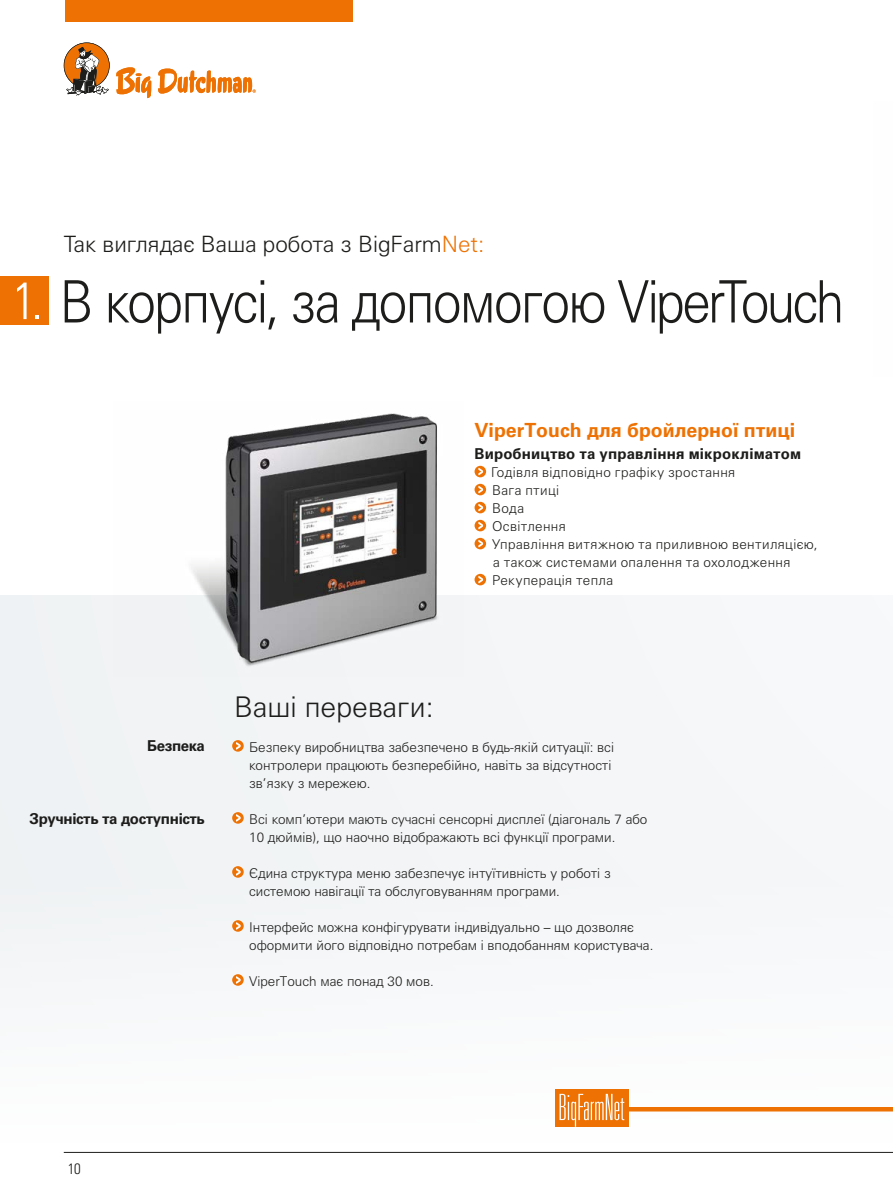
<style>
.page{position:relative;width:893px;height:1191px;background:#fff}
.page>*{position:absolute;margin:0;border:0;box-sizing:border-box;transform-origin:0 0}
.t1{font:300 58.5px "Univers Cyr";letter-spacing:-.03em;color:#1d1d1b;scale:.88 1}
.t2{font:300 condensed 52.35px "Univers LT Std";color:#fff}
.t3{font:300 28.5px "Univers Cyr";color:#1d1d1b}
.t4{font:300 22.5px "Univers Cyr";color:#1d1d1b}
.t5{font:700 19.5px "Univers Cyr";color:#ee7203}
.t6{font:700 15px "Univers Cyr";letter-spacing:.005em;color:#1d1d1b}
.t7{font:700 15px "Univers Cyr";letter-spacing:-.02em;color:#1d1d1b}
.t8{font:300 condensed 15px "Univers LT Std";color:#1d1d1b}
.t9{font:15px "Univers LTCYR 47 Light Cond";color:#1d1d1b}
.t10{font:300 13.5px/18px "Univers Cyr";color:#1d1d1b}
.t11{font:300 13.5px/18px "Univers Cyr";letter-spacing:.03em;color:#1d1d1b}
.s1{color:#ee7203}
</style>
<div class="page">
<div style="left:0;top:595px;width:893px;height:596px;background:#f5f7f8"></div>
<hr style="left:64px;top:1152px;width:829px;height:1px;background:#1d1d1b">
<svg style="left:116px;top:67px;width:35px;height:31px"></svg>
<svg style="left:158px;top:68px;width:98px;height:26px"></svg>
<svg style="left:64px;top:43px;width:46px;height:53px"></svg>
<div style="left:65px;top:0;width:288px;height:21px;background:#ee7203"></div>
<div style="left:232px;top:740px;width:12px;height:11px;background:#ee7203;border-radius:50%"></div>
<svg style="left:236px;top:742px;width:5px;height:7px"></svg>
<div style="left:232px;top:812px;width:12px;height:11px;background:#ee7203;border-radius:50%"></div>
<svg style="left:236px;top:814px;width:5px;height:7px"></svg>
<div style="left:232px;top:866px;width:12px;height:11px;background:#ee7203;border-radius:50%"></div>
<svg style="left:236px;top:868px;width:5px;height:7px"></svg>
<div style="left:232px;top:920px;width:12px;height:11px;background:#ee7203;border-radius:50%"></div>
<svg style="left:236px;top:922px;width:5px;height:7px"></svg>
<div style="left:232px;top:974px;width:12px;height:11px;background:#ee7203;border-radius:50%"></div>
<svg style="left:236px;top:976px;width:5px;height:7px"></svg>
<div style="left:475px;top:466px;width:11px;height:11px;background:#ee7203;border-radius:50%"></div>
<svg style="left:478px;top:468px;width:5px;height:7px"></svg>
<div style="left:475px;top:484px;width:11px;height:11px;background:#ee7203;border-radius:50%"></div>
<svg style="left:478px;top:486px;width:5px;height:7px"></svg>
<div style="left:475px;top:502px;width:11px;height:11px;background:#ee7203;border-radius:50%"></div>
<svg style="left:478px;top:504px;width:5px;height:7px"></svg>
<div style="left:475px;top:520px;width:11px;height:11px;background:#ee7203;border-radius:50%"></div>
<svg style="left:478px;top:522px;width:5px;height:7px"></svg>
<div style="left:475px;top:538px;width:11px;height:11px;background:#ee7203;border-radius:50%"></div>
<svg style="left:478px;top:540px;width:5px;height:7px"></svg>
<div style="left:475px;top:574px;width:11px;height:11px;background:#ee7203;border-radius:50%"></div>
<svg style="left:478px;top:576px;width:5px;height:7px"></svg>
<svg style="left:628px;top:1089px;width:265px;height:24px"></svg>
<div style="left:555px;top:1089px;width:73px;height:37px;background:#ee7203"></div>
<svg style="left:559px;top:1093px;width:65px;height:33px"></svg>
<div style="left:0;top:276px;width:48px;height:48px;background:#ee7203"></div>
<img style="left:191px;top:413px;width:247px;height:254px">
<div style="left:64px;top:1157px;width:21px;height:21px;background:#fff"></div>
<h2 class="t2" style="left:12px;top:269px;width:32px">1.</h2>
<h3 class="t4" style="left:64px;top:231px;width:422px">Так виглядає Ваша робота з BigFarm<span class="s1">Net:</span></h3>
<h1 class="t1" style="left:60px;top:268px;width:893px">В корпусі, за допомогою ViperTouch</h1>
<h3 class="t5" style="left:475px;top:419px;width:322px">ViperTouch для бройлерної птиці</h3>
<p class="t6" style="left:475px;top:445px;width:328px">Виробництво та управління мікрокліматом</p>
<p class="t11" style="left:491px;top:463px;width:328px">Годівля відповідно графіку зростання<br>Вага птиці<br>Вода<br>Освітлення<br>Управління витяжною та приливною вентиляцією, а також системами опалення та охолодження<br>Рекуперація тепла</p>
<h3 class="t3" style="left:234px;top:691px;width:201px">Ваші переваги:</h3>
<p class="t7" style="left:147px;top:737px;width:59px">Безпека</p>
<p class="t7" style="left:29px;top:809px;width:177px">Зручність та доступність</p>
<p class="t10" style="left:249px;top:738px;width:366px">Безпеку виробництва забезпечено в будь якій ситуації: всі контролери працюють безперебійно, навіть за відсутності зв’язку з мережею.</p>
<p class="t10" style="left:249px;top:810px;width:400px">Всі комп’ютери мають сучасні сенсорні дисплеї (діагональ 7 або<br>10 дюймів), що наочно відображають всі функції програми.</p>
<p class="t10" style="left:249px;top:864px;width:363px">Єдина структура меню забезпечує інтуїтивність у роботі з системою навігації та обслуговуванням програми.</p>
<p class="t10" style="left:249px;top:918px;width:406px">Інтерфейс можна конфігурувати індивідуально – що дозволяє оформити його відповідно потребам і вподобанням користувача.</p>
<p class="t10" style="left:249px;top:972px;width:186px">ViperTouch має понад 30 мов.</p>
<p class="t8" style="left:64px;top:1155px;width:14px">10</p>
<p class="t9" style="left:68px;top:1158px;width:14px">10</p>
</div>
